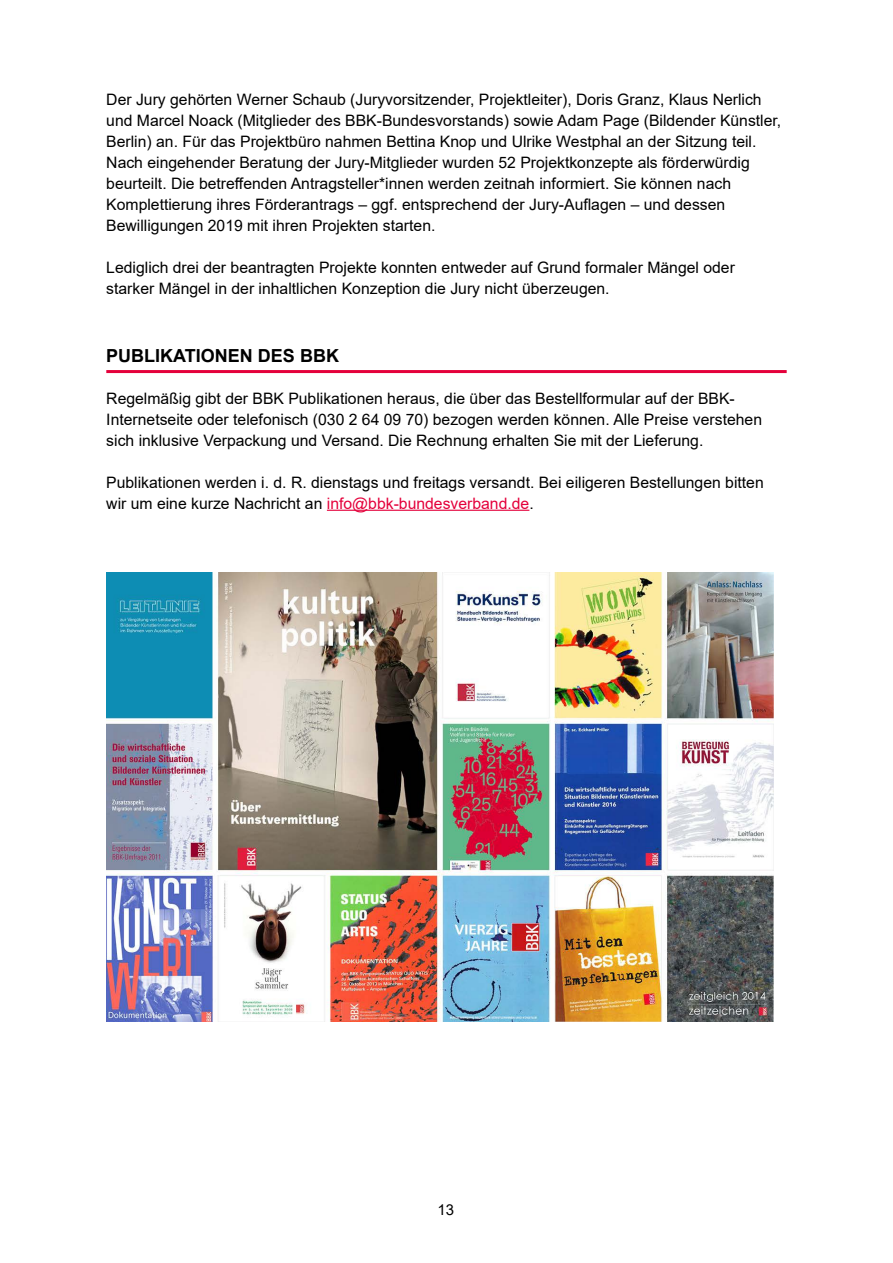
<style>
.page{position:relative;width:893px;height:1263px;background:#fff}
.page>*{position:absolute;margin:0;border:0;box-sizing:border-box;transform-origin:0 0}
.t1{font:700 18px "Arial";color:#000}
.t2{font:15.75px/21px "Arial";color:#000}
.t3{font:15px "Arial";color:#000}
.s1{color:#e4003b}
</style>
<div class="page">
<hr style="left:106px;top:370px;width:681px;height:3px;background:#e4003b">
<hr style="left:327px;top:510px;width:202px;height:1px;background:#e4003b">
<img style="left:106px;top:572px;width:668px;height:449px">
<p class="t2" style="left:106px;top:89px;width:676px">Der Jury gehörten Werner Schaub (Juryvorsitzender, Projektleiter), Doris Granz, Klaus Nerlich und Marcel Noack (Mitglieder des BBK-Bundesvorstands) sowie Adam Page (Bildender Künstler, Berlin) an. Für das Projektbüro nahmen Bettina Knop und Ulrike Westphal an der Sitzung teil.<br>Nach eingehender Beratung der Jury-Mitglieder wurden 52 Projektkonzepte als förderwürdig beurteilt. Die betreffenden Antragsteller*innen werden zeitnah informiert. Sie können nach Komplettierung ihres Förderantrags – ggf. entsprechend der Jury-Auflagen – und dessen Bewilligungen 2019 mit ihren Projekten starten.</p>
<p class="t2" style="left:106px;top:257px;width:630px">Lediglich drei der beantragten Projekte konnten entweder auf Grund formaler Mängel oder starker Mängel in der inhaltlichen Konzeption die Jury nicht überzeugen.</p>
<p class="t1" style="left:106px;top:343px;width:234px">PUBLIKATIONEN DES BBK</p>
<p class="t2" style="left:106px;top:387px;width:657px">Regelmäßig gibt der BBK Publikationen heraus, die über das Bestellformular auf der BBK-<br>Internetseite oder telefonisch (030 2 64 09 70) bezogen werden können. Alle Preise verstehen sich inklusive Verpackung und Versand. Die Rechnung erhalten Sie mit der Lieferung.</p>
<p class="t2" style="left:106px;top:471px;width:659px">Publikationen werden i. d. R. dienstags und freitags versandt. Bei eiligeren Bestellungen bitten wir um eine kurze Nachricht an <span class="s1">info@bbk-bundesverband.de</span>.</p>
<p class="t3" style="left:437px;top:1200px;width:18px">13</p>
</div>
